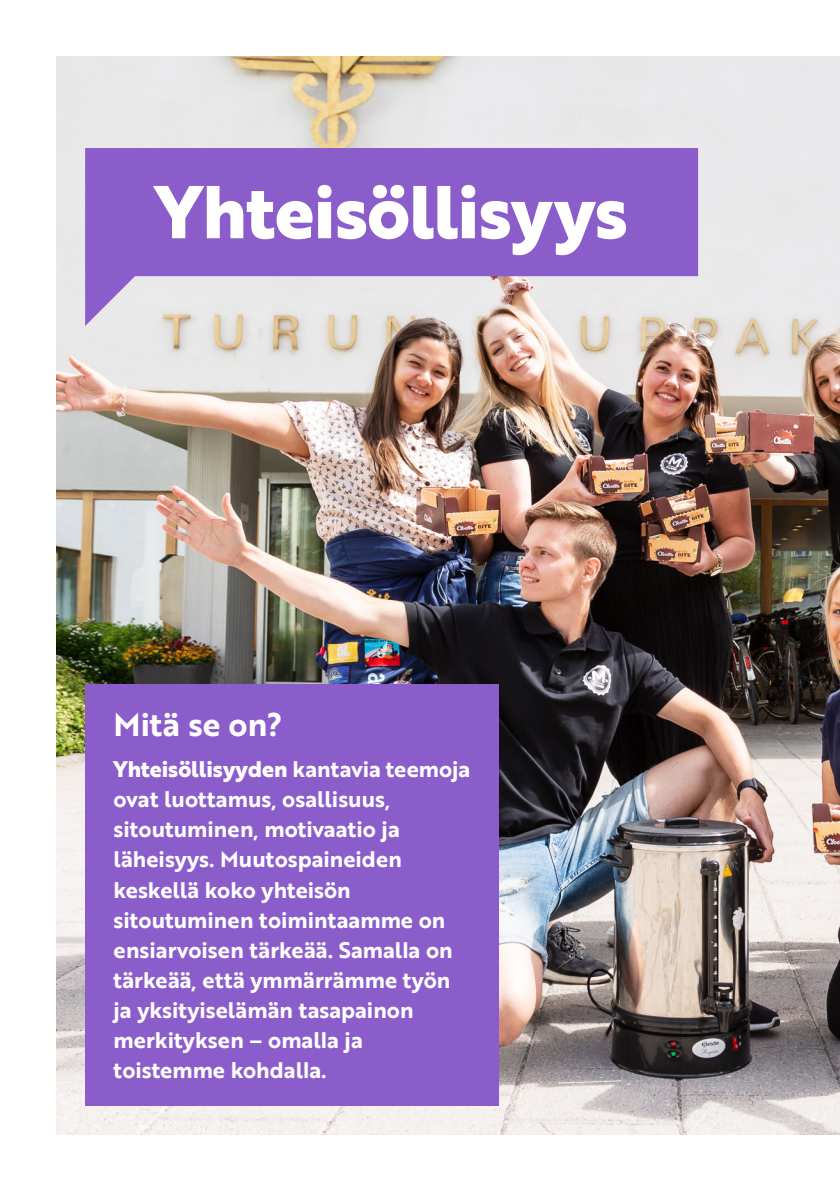
<style>
.page{position:relative;width:840px;height:1191px;background:#fff}
.page>*{position:absolute;margin:0;border:0;box-sizing:border-box;transform-origin:0 0}
.t1{font:700 72.6px "Brother 1816 Extra";letter-spacing:-.01em;color:#fff}
.t2{font:32px "Brother 1816 Bold";color:#fff}
.t3{font:22px/30px "Brother 1816 Bold";color:#fff}
.s1{font-family:"Brother 1816 Extra";font-weight:700}
</style>
<div class="page">
<img style="left:57px;top:57px;width:782px;height:1077px">
<div style="left:85px;top:684px;width:413px;height:422px;background:#8b5dcb"></div>
<svg style="left:85px;top:148px;width:612px;height:178px;background:#a380d0"></svg>
<p class="t1" style="left:155px;top:156px;width:474px">Yhteisöllisyys</p>
<p class="t2" style="left:113px;top:700px;width:170px">Mitä se on?</p>
<p class="t3" style="left:113px;top:753px;width:358px"><span class="s1">Yhteisöllisyyden</span> kantavia teemoja ovat luottamus, osallisuus, sitoutuminen, motivaatio ja läheisyys. Muutospaineiden keskellä koko yhteisön sitoutuminen toimintaamme on ensiarvoisen tärkeää. Samalla on tärkeää, että ymmärrämme työn ja yksityiselämän tasapainon merkityksen – omalla ja toistemme kohdalla.</p>
</div>
